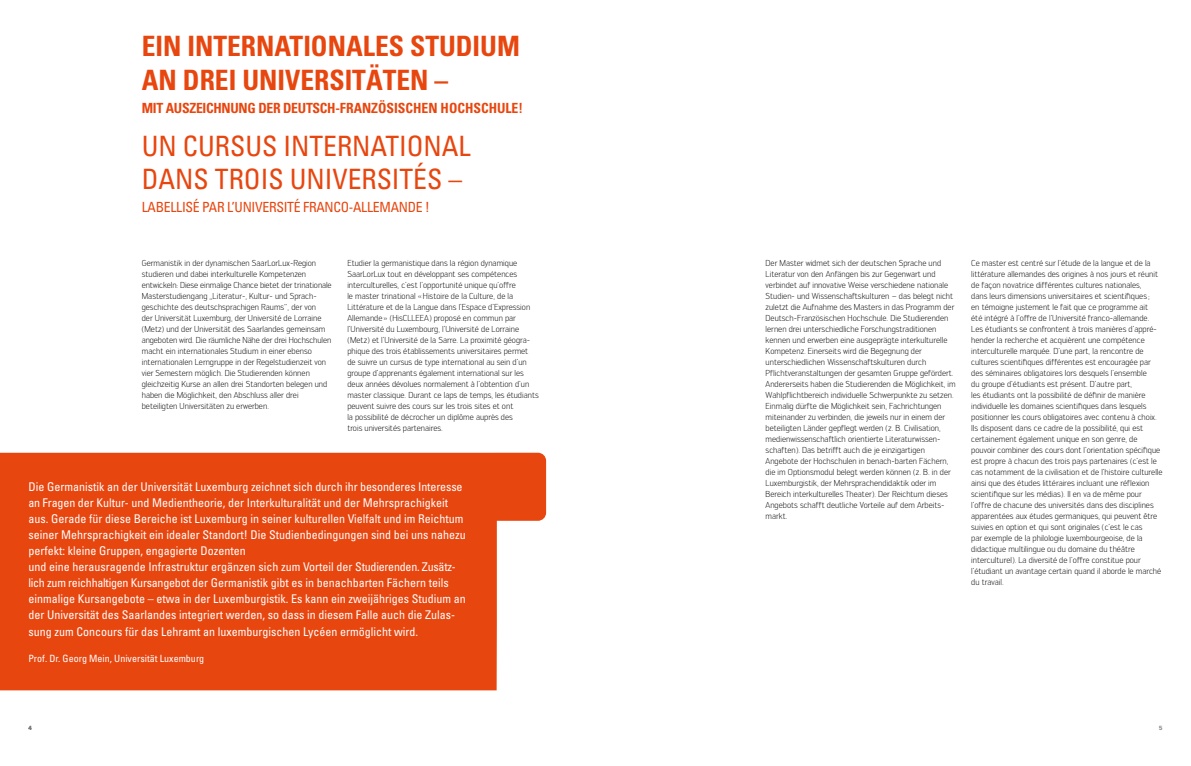
<style>
.page{position:relative;width:1191px;height:766px;background:#fff}
.page>*{position:absolute;margin:0;border:0;box-sizing:border-box;transform-origin:0 0}
.t1{font:700 condensed 28px/33.6px "Univers";color:#e8460f}
.t2{font:condensed 28px/33.6px "Univers";color:#e8460f}
.t3{font:700 condensed 14px "Univers";letter-spacing:-.01em;color:#e8460f}
.t4{font:condensed 14px "Univers";letter-spacing:-.02em;color:#e8460f}
.t5{font:condensed 12px/16.1px "Univers";color:#fff}
.t6{font:condensed 10px "Univers";color:#fff}
.t7{font:300 8.5px/11px "Engel";color:#000}
.t8{font:700 6px "Univers";color:#575756}
.t9{font:700 6px "Univers";color:#7e7e7d}
</style>
<div class="page">
<div style="left:0;top:452px;width:546px;height:238px;background:#e8460f"></div>
<h1 class="t1" style="left:142px;top:30px;width:379px">EIN INTERNATIONALES STUDIUM<br>AN DREI UNIVERSITÄTEN –</h1>
<h2 class="t3" style="left:142px;top:99px;width:383px">MIT AUSZEICHNUNG DER DEUTSCH-FRANZÖSISCHEN HOCHSCHULE!</h2>
<h1 class="t2" style="left:142px;top:129px;width:330px">UN CURSUS INTERNATIONAL<br>DANS TROIS UNIVERSITÉS –</h1>
<h2 class="t4" style="left:142px;top:198px;width:289px">LABELLISÉ PAR L’UNIVERSITÉ FRANCO-ALLEMANDE !</h2>
<p class="t7" style="left:142px;top:257px;width:191px">Germanistik in der dynamischen SaarLorLux-Region studieren und dabei interkulturelle Kompetenzen entwickeln: Diese einmalige Chance bietet der trinationale Masterstudiengang „Literatur-, Kultur- und Sprach&shy;geschichte des deutschsprachigen Raums“, der von<br>der Universität Luxemburg, der Université de Lorraine (Metz) und der Universität des Saarlandes gemeinsam angeboten wird. Die räumliche Nähe der drei Hochschulen macht ein internationales Studium in einer ebenso internationalen Lerngruppe in der Regelstudienzeit von vier Semestern möglich. Die Studierenden können gleichzeitig Kurse an allen drei Standorten belegen und haben die Möglichkeit, den Abschluss aller drei beteiligten Universitäten zu erwerben.</p>
<p class="t7" style="left:347px;top:257px;width:193px">Etudier la germanistique dans la région dynamique SaarLorLux tout en développant ses compétences interculturelles, c’est l’opportunité unique qu’offre<br>le master trinational «Histoire de la Culture, de la Littérature et de la Langue dans l’Espace d’Expression Allemande » (HisCLLEEA) proposé en commun par l’Université du Luxembourg, l’Université de Lorraine (Metz) et l’Université de la Sarre. La proximité géogra&shy;phique des trois établissements universitaires permet<br>de suivre un cursus de type international au sein d’un groupe d’apprenants également international sur les deux années dévolues normalement à l’obtention d’un master classique. Durant ce laps de temps, les étudiants peuvent suivre des cours sur les trois sites et ont<br>la possibilité de décrocher un diplôme auprès des<br>trois universités partenaires.</p>
<p class="t5" style="left:28px;top:478px;width:439px">Die Germanistik an der Universität Luxemburg zeichnet sich durch ihr besonderes Interesse an Fragen der Kultur- und Medientheorie, der Interkulturalität und der Mehrsprachigkeit aus. Gerade für diese Bereiche ist Luxemburg in seiner kulturellen Vielfalt und im Reichtum seiner Mehrsprachigkeit ein idealer Standort! Die Studienbedingungen sind bei uns nahezu perfekt: kleine Gruppen, engagierte Dozenten<br>und eine herausragende Infrastruktur ergänzen sich zum Vorteil der Studierenden. Zusätz&shy;lich zum reichhaltigen Kursangebot der Germanistik gibt es in benachbarten Fächern teils einmalige Kursangebote – etwa in der Luxemburgistik. Es kann ein zweijähriges Studium an der Universität des Saarlandes integriert werden, so dass in diesem Falle auch die Zulas&shy;sung zum Concours für das Lehramt an luxemburgischen Lycéen ermöglicht wird.</p>
<p class="t6" style="left:28px;top:652px;width:177px">Prof. Dr. Georg Mein, Universität Luxemburg</p>
<p class="t7" style="left:765px;top:257px;width:191px">Der Master widmet sich der deutschen Sprache und Literatur von den Anfängen bis zur Gegenwart und verbindet auf innovative Weise verschiedene nationale Studien- und Wissenschaftskulturen – das belegt nicht zuletzt die Aufnahme des Masters in das Programm der Deutsch-Französischen Hochschule. Die Studierenden lernen drei unterschiedliche Forschungstraditionen kennen und erwerben eine ausgeprägte interkulturelle Kompetenz. Einerseits wird die Begegnung der unterschiedlichen Wissenschaftskulturen durch Pflichtveranstaltungen der gesamten Gruppe gefördert.<br>Andererseits haben die Studierenden die Möglichkeit, im Wahlpflichtbereich individuelle Schwerpunkte zu setzen.<br>Einmalig dürfte die Möglichkeit sein, Fachrichtungen miteinander zu verbinden, die jeweils nur in einem der beteiligten Länder gepflegt werden (z. B. Civilisation, medienwissenschaftlich orientierte Literaturwissen&shy;schaften). Das betrifft auch die je einzigartigen Angebote der Hochschulen in benach-barten Fächern, die im Optionsmodul belegt werden können (z. B. in der Luxemburgistik, der Mehrsprachendidaktik oder im Bereich interkulturelles Theater). Der Reichtum dieses Angebots schafft deutliche Vorteile auf dem Arbeits&shy;markt.</p>
<p class="t7" style="left:971px;top:257px;width:193px">Ce master est centré sur l’étude de la langue et de la littérature allemandes des origines à nos jours et réunit de façon novatrice différentes cultures nationales,<br>dans leurs dimensions universitaires et scientifiques ;<br>en témoigne justement le fait que ce programme ait<br>été intégré à l’offre de l’Université franco-allemande.<br>Les étudiants se confrontent à trois manières d’appré&shy;hender la recherche et acquièrent une compétence interculturelle marquée. D’une part, la rencontre de cultures scientifiques différentes est encouragée par des séminaires obligatoires lors desquels l’ensemble<br>du groupe d’étudiants est présent. D’autre part,<br>les étudiants ont la possibilité de définir de manière individuelle les domaines scientifiques dans lesquels positionner les cours obligatoires avec contenu à choix.<br>Ils disposent dans ce cadre de la possibilité, qui est certainement également unique en son genre, de pouvoir combiner des cours dont l’orientation spécifique est propre à chacun des trois pays partenaires (c’est le cas notamment de la civilisation et de l’histoire culturelle ainsi que des études littéraires incluant une réflexion scientifique sur les médias). Il en va de même pour l’offre de chacune des universités dans des disciplines apparentées aux études germaniques, qui peuvent être suivies en option et qui sont originales (c’est le cas<br>par exemple de la philologie luxembourgeoise, de la didactique multilingue ou du domaine du théâtre interculturel). La diversité de l’offre constitue pour l’étudiant un avantage certain quand il aborde le marché du travail.</p>
<p class="t8" style="left:28px;top:723px;width:5px">4</p>
<p class="t9" style="left:1159px;top:723px;width:5px">5</p>
</div>
